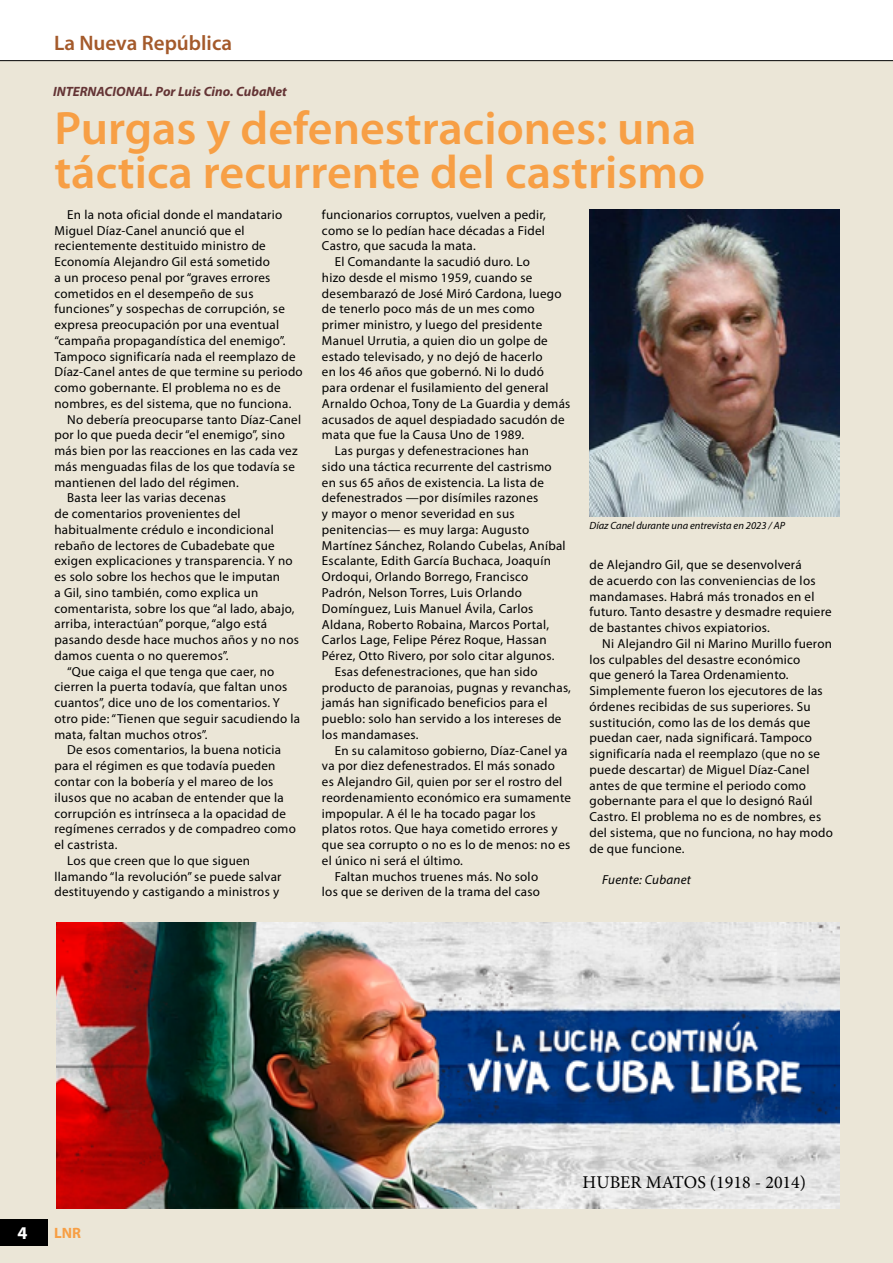
<style>
.page{position:relative;width:893px;height:1263px;background:#fff}
.page>*{position:absolute;margin:0;border:0;box-sizing:border-box;transform-origin:0 0}
.t1{font:600 47.1px/43.5px "Myriad Pro";color:#f79f45}
.t2{font:600 21px "Myriad Pro";color:#a45a2b}
.t3{font:18px "Minion Pro";color:#000}
.t4{font:700 18px "Myriad Pro";color:#fff}
.t5{font:700 15px "Myriad Pro";color:#f79f45}
.t6{font:italic 700 13.5px "Myriad Pro";color:#643435}
.t7{font:13.05px/15.8px "Myriad Pro";letter-spacing:.02em;color:#000}
.t8{font:italic 13.05px "Myriad Pro";letter-spacing:.02em;color:#000}
.t9{font:italic 10.5px "Myriad Pro";color:#000}
</style>
<div class="page">
<div style="left:0;top:61px;width:893px;height:1202px;background:#ebe6d7"></div>
<svg style="left:0;top:60px;width:893px;height:1px"></svg>
<div style="left:0;top:1219px;width:47px;height:26px;background:#000"></div>
<img style="left:57px;top:923px;width:782px;height:286px">
<img style="left:589px;top:209px;width:251px;height:308px">
<h2 class="t2" style="left:54px;top:29px;width:180px">La Nueva República</h2>
<p class="t6" style="left:53px;top:82px;width:235px">INTERNACIONAL. Por Luis Cino. CubaNet</p>
<h1 class="t1" style="left:54px;top:106px;width:652px">Purgas y defenestraciones: una táctica recurrente del castrismo</h1>
<p class="t7" style="left:67px;top:206px;width:217px">En la nota oficial donde el mandatario</p>
<p class="t7" style="left:54px;top:222px;width:192px">Miguel Díaz-Canel anunció que el</p>
<p class="t7" style="left:54px;top:238px;width:213px">recientemente destituido ministro de</p>
<p class="t7" style="left:54px;top:254px;width:217px">Economía Alejandro Gil está sometido</p>
<p class="t7" style="left:54px;top:269px;width:217px">a un proceso penal por “graves errores</p>
<p class="t7" style="left:54px;top:285px;width:201px">cometidos en el desempeño de sus</p>
<p class="t7" style="left:54px;top:301px;width:232px">funciones” y sospechas de corrupción, se</p>
<p class="t7" style="left:54px;top:317px;width:226px">expresa preocupación por una eventual</p>
<p class="t7" style="left:54px;top:332px;width:232px">“campaña propagandística del enemigo”.</p>
<p class="t7" style="left:54px;top:348px;width:243px">Tampoco significaría nada el reemplazo de</p>
<p class="t7" style="left:54px;top:364px;width:250px">Díaz-Canel antes de que termine su periodo</p>
<p class="t7" style="left:54px;top:380px;width:228px">como gobernante. El problema no es de</p>
<p class="t7" style="left:54px;top:395px;width:238px">nombres, es del sistema, que no funciona.</p>
<p class="t7" style="left:67px;top:411px;width:235px">No debería preocuparse tanto Díaz-Canel</p>
<p class="t7" style="left:54px;top:427px;width:232px">por lo que pueda decir “el enemigo”, sino</p>
<p class="t7" style="left:54px;top:443px;width:245px">más bien por las reacciones en las cada vez</p>
<p class="t7" style="left:54px;top:458px;width:242px">más menguadas filas de los que todavía se</p>
<p class="t7" style="left:54px;top:474px;width:186px">mantienen del lado del régimen.</p>
<p class="t7" style="left:67px;top:490px;width:160px">Basta leer las varias decenas</p>
<p class="t7" style="left:54px;top:506px;width:188px">de comentarios provenientes del</p>
<p class="t7" style="left:54px;top:521px;width:221px">habitualmente crédulo e incondicional</p>
<p class="t7" style="left:54px;top:537px;width:222px">rebaño de lectores de Cubadebate que</p>
<p class="t7" style="left:54px;top:553px;width:240px">exigen explicaciones y transparencia. Y no</p>
<p class="t7" style="left:54px;top:569px;width:227px">es solo sobre los hechos que le imputan</p>
<p class="t7" style="left:54px;top:584px;width:205px">a Gil, sino también, como explica un</p>
<p class="t7" style="left:54px;top:600px;width:242px">comentarista, sobre los que “al lado, abajo,</p>
<p class="t7" style="left:54px;top:616px;width:214px">arriba, interactúan” porque, “algo está</p>
<p class="t7" style="left:54px;top:632px;width:246px">pasando desde hace muchos años y no nos</p>
<p class="t7" style="left:54px;top:647px;width:175px">damos cuenta o no queremos”.</p>
<p class="t7" style="left:67px;top:663px;width:209px">“Que caiga el que tenga que caer, no</p>
<p class="t7" style="left:54px;top:679px;width:234px">cierren la puerta todavía, que faltan unos</p>
<p class="t7" style="left:54px;top:695px;width:227px">cuantos”, dice uno de los comentarios. Y</p>
<p class="t7" style="left:54px;top:710px;width:247px">otro pide: “Tienen que seguir sacudiendo la</p>
<p class="t7" style="left:54px;top:726px;width:155px">mata, faltan muchos otros”.</p>
<p class="t7" style="left:67px;top:742px;width:215px">De esos comentarios, la buena noticia</p>
<p class="t7" style="left:54px;top:758px;width:223px">para el régimen es que todavía pueden</p>
<p class="t7" style="left:54px;top:773px;width:220px">contar con la bobería y el mareo de los</p>
<p class="t7" style="left:54px;top:789px;width:231px">ilusos que no acaban de entender que la</p>
<p class="t7" style="left:54px;top:805px;width:233px">corrupción es intrínseca a la opacidad de</p>
<p class="t7" style="left:54px;top:821px;width:243px">regímenes cerrados y de compadreo como</p>
<p class="t7" style="left:54px;top:836px;width:64px">el castrista.</p>
<p class="t7" style="left:67px;top:852px;width:185px">Los que creen que lo que siguen</p>
<p class="t7" style="left:54px;top:868px;width:229px">llamando “la revolución” se puede salvar</p>
<p class="t7" style="left:54px;top:884px;width:226px">destituyendo y castigando a ministros y</p>
<p class="t7" style="left:322px;top:206px;width:226px;text-align:justify">funcionarios corruptos, vuelven a pedir, como se lo pedían hace décadas a Fidel Castro, que sacuda la mata.</p>
<p class="t7" style="left:335px;top:254px;width:197px">El Comandante la sacudió duro. Lo</p>
<p class="t7" style="left:322px;top:269px;width:212px">hizo desde el mismo 1959, cuando se</p>
<p class="t7" style="left:322px;top:285px;width:241px">desembarazó de José Miró Cardona, luego</p>
<p class="t7" style="left:322px;top:301px;width:214px">de tenerlo poco más de un mes como</p>
<p class="t7" style="left:322px;top:317px;width:222px">primer ministro, y luego del presidente</p>
<p class="t7" style="left:322px;top:332px;width:227px">Manuel Urrutia, a quien dio un golpe de</p>
<p class="t7" style="left:322px;top:348px;width:222px">estado televisado, y no dejó de hacerlo</p>
<p class="t7" style="left:322px;top:364px;width:223px">en los 46 años que gobernó. Ni lo dudó</p>
<p class="t7" style="left:322px;top:380px;width:228px">para ordenar el fusilamiento del general</p>
<p class="t7" style="left:322px;top:395px;width:250px">Arnaldo Ochoa, Tony de La Guardia y demás</p>
<p class="t7" style="left:322px;top:411px;width:244px">acusados de aquel despiadado sacudón de</p>
<p class="t7" style="left:322px;top:427px;width:204px">mata que fue la Causa Uno de 1989.</p>
<p class="t7" style="left:335px;top:443px;width:196px">Las purgas y defenestraciones han</p>
<p class="t7" style="left:322px;top:458px;width:231px">sido una táctica recurrente del castrismo</p>
<p class="t7" style="left:322px;top:474px;width:223px">en sus 65 años de existencia. La lista de</p>
<p class="t7" style="left:322px;top:490px;width:218px">defenestrados —por disímiles razones</p>
<p class="t7" style="left:322px;top:506px;width:194px">y mayor o menor severidad en sus</p>
<p class="t7" style="left:322px;top:521px;width:209px">penitencias— es muy larga: Augusto</p>
<p class="t7" style="left:322px;top:537px;width:245px">Martínez Sánchez, Rolando Cubelas, Aníbal</p>
<p class="t7" style="left:322px;top:553px;width:230px">Escalante, Edith García Buchaca, Joaquín</p>
<p class="t7" style="left:322px;top:569px;width:208px">Ordoqui, Orlando Borrego, Francisco</p>
<p class="t7" style="left:322px;top:584px;width:201px">Padrón, Nelson Torres, Luis Orlando</p>
<p class="t7" style="left:322px;top:600px;width:213px">Domínguez, Luis Manuel Ávila, Carlos</p>
<p class="t7" style="left:322px;top:616px;width:229px">Aldana, Roberto Robaina, Marcos Portal,</p>
<p class="t7" style="left:322px;top:632px;width:226px">Carlos Lage, Felipe Pérez Roque, Hassan</p>
<p class="t7" style="left:322px;top:647px;width:234px">Pérez, Otto Rivero, por solo citar algunos.</p>
<p class="t7" style="left:335px;top:663px;width:204px">Esas defenestraciones, que han sido</p>
<p class="t7" style="left:322px;top:679px;width:251px">producto de paranoias, pugnas y revanchas,</p>
<p class="t7" style="left:322px;top:695px;width:227px">jamás han significado beneficios para el</p>
<p class="t7" style="left:322px;top:710px;width:241px">pueblo: solo han servido a los intereses de</p>
<p class="t7" style="left:322px;top:726px;width:98px">los mandamases.</p>
<p class="t7" style="left:335px;top:742px;width:234px">En su calamitoso gobierno, Díaz-Canel ya</p>
<p class="t7" style="left:322px;top:758px;width:235px">va por diez defenestrados. El más sonado</p>
<p class="t7" style="left:322px;top:773px;width:242px">es Alejandro Gil, quien por ser el rostro del</p>
<p class="t7" style="left:322px;top:789px;width:251px">reordenamiento económico era sumamente</p>
<p class="t7" style="left:322px;top:805px;width:215px">impopular. A él le ha tocado pagar los</p>
<p class="t7" style="left:322px;top:821px;width:237px">platos rotos. Que haya cometido errores y</p>
<p class="t7" style="left:322px;top:836px;width:250px">que sea corrupto o no es lo de menos: no es</p>
<p class="t7" style="left:322px;top:852px;width:142px">el único ni será el último.</p>
<p class="t7" style="left:335px;top:868px;width:205px">Faltan muchos truenes más. No solo</p>
<p class="t7" style="left:322px;top:884px;width:220px">los que se deriven de la trama del caso</p>
<p class="t9" style="left:589px;top:519px;width:197px">Díaz Canel durante una entrevista en 2023 / AP</p>
<p class="t7" style="left:589px;top:557px;width:244px">de Alejandro Gil, que se desenvolverá<br>de acuerdo con las conveniencias de los mandamases. Habrá más tronados en el futuro. Tanto desastre y desmadre requiere de bastantes chivos expiatorios.</p>
<p class="t7" style="left:589px;top:635px;width:245px;text-indent:13px">Ni Alejandro Gil ni Marino Murillo fueron los culpables del desastre económico<br>que generó la Tarea Ordenamiento.<br>Simplemente fueron los ejecutores de las órdenes recibidas de sus superiores. Su sustitución, como las de los demás que puedan caer, nada significará. Tampoco significaría nada el reemplazo (que no se puede descartar) de Miguel Díaz-Canel antes de que termine el periodo como gobernante para el que lo designó Raúl Castro. El problema no es de nombres, es del sistema, que no funciona, no hay modo de que funcione.</p>
<p class="t8" style="left:602px;top:872px;width:90px">Fuente: Cubanet</p>
<h3 class="t4" style="left:18px;top:1221px;width:11px">4</h3>
<p class="t5" style="left:54px;top:1223px;width:28px">LNR</p>
<h3 class="t3" style="left:583px;top:1170px;width:225px">HUBER MATOS (1918 - 2014)</h3>
</div>
